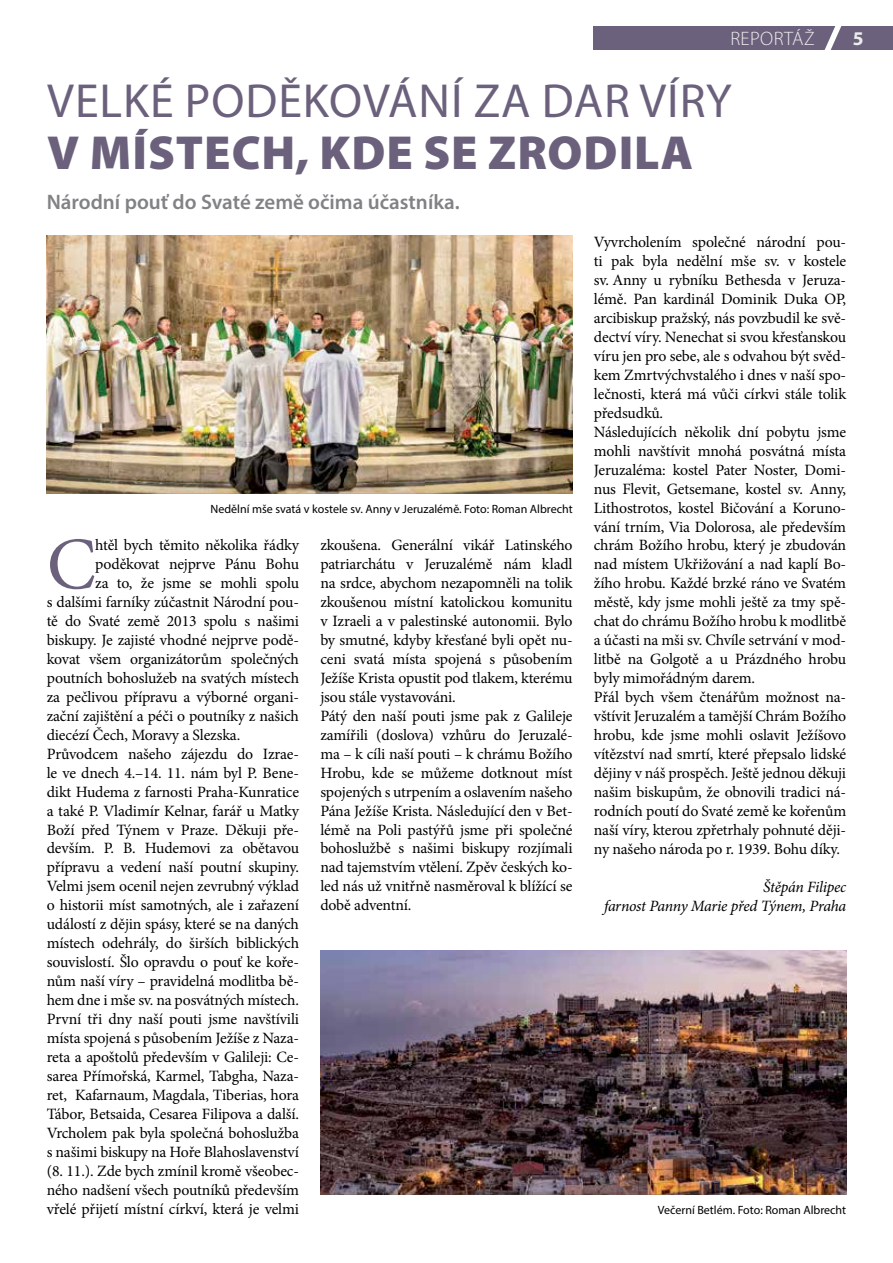
<style>
.page{position:relative;width:893px;height:1263px;background:#fff}
.page>*{position:absolute;margin:0;border:0;box-sizing:border-box;transform-origin:0 0}
.t1{font:74.1px "Minion Pro";color:#6b617c}
.t2{font:48px "Myriad Pro";letter-spacing:.02em;color:#6b617c}
.t3{font:900 48px "Myriad Pro";letter-spacing:.02em;color:#6b617c}
.t4{font:600 21px "Myriad Pro";color:#808285}
.t5{font:300 19.5px "Myriad Pro";letter-spacing:.02em;color:#ededee}
.t6{font:700 19.5px "Myriad Pro";color:#ededee}
.t7{font:15.75px/18.9px "Minion Pro";letter-spacing:-.01em;color:#000}
.t8{font:italic 15.75px/18.9px "Minion Pro";letter-spacing:-.02em;color:#000;text-align:right}
.t9{font:12px "Myriad Pro";color:#000}
</style>
<div class="page">
<div style="left:593px;top:26px;width:300px;height:24px;background:#6b617c"></div>
<svg style="left:824px;top:26px;width:18px;height:24px"></svg>
<img style="left:47px;top:235px;width:526px;height:258px">
<img style="left:321px;top:950px;width:525px;height:245px">
<p class="t5" style="left:730px;top:27px;width:86px">REPORTÁŽ</p>
<p class="t6" style="left:853px;top:26px;width:12px">5</p>
<h2 class="t2" style="left:47px;top:71px;width:686px">VELKÉ PODĚKOVÁNÍ ZA DAR VÍRY</h2>
<h2 class="t3" style="left:47px;top:121px;width:648px">V MÍSTECH, KDE SE ZRODILA</h2>
<h3 class="t4" style="left:47px;top:189px;width:415px">Národní pouť do Svaté země očima účastníka.</h3>
<p class="t9" style="left:211px;top:501px;width:364px">Nedělní mše svatá v kostele sv. Anny v Jeruzalémě. Foto: Roman Albrecht</p>
<h1 class="t1" style="left:47px;top:515px;width:51px">C</h1>
<p class="t7" style="left:95px;top:536px;width:205px">htěl bych těmito několika řádky</p>
<p class="t7" style="left:95px;top:555px;width:205px">poděkovat nejprve Pánu Bohu</p>
<p class="t7" style="left:95px;top:574px;width:205px">za to, že jsme se mohli spolu</p>
<p class="t7" style="left:47px;top:593px;width:254px">s dalšími farníky zúčastnit Národní pou-</p>
<p class="t7" style="left:47px;top:612px;width:254px">tě do Svaté země 2013 spolu s našimi</p>
<p class="t7" style="left:47px;top:631px;width:254px">biskupy. Je zajisté vhodné nejprve podě-</p>
<p class="t7" style="left:47px;top:650px;width:254px">kovat všem organizátorům společných</p>
<p class="t7" style="left:47px;top:668px;width:254px">poutních bohoslužeb na svatých místech</p>
<p class="t7" style="left:47px;top:687px;width:254px">za pečlivou přípravu a výborné organi-</p>
<p class="t7" style="left:47px;top:706px;width:254px">zační zajištění a péči o poutníky z našich</p>
<p class="t7" style="left:47px;top:725px;width:195px">diecézí Čech, Moravy a Slezska.</p>
<p class="t7" style="left:47px;top:744px;width:254px">Průvodcem našeho zájezdu do Izrae-</p>
<p class="t7" style="left:47px;top:763px;width:254px">le ve dnech 4.–14. 11. nám byl P. Bene-</p>
<p class="t7" style="left:47px;top:782px;width:254px">dikt Hudema z farnosti Praha-Kunratice</p>
<p class="t7" style="left:47px;top:801px;width:254px">a také P. Vladimír Kelnar, farář u Matky</p>
<p class="t7" style="left:47px;top:820px;width:254px">Boží před Týnem v Praze. Děkuji pře-</p>
<p class="t7" style="left:47px;top:839px;width:254px">devším. P. B. Hudemovi za obětavou</p>
<p class="t7" style="left:47px;top:858px;width:254px">přípravu a vedení naší poutní skupiny.</p>
<p class="t7" style="left:47px;top:877px;width:254px">Velmi jsem ocenil nejen zevrubný výklad</p>
<p class="t7" style="left:47px;top:896px;width:254px">o historii míst samotných, ale i zařazení</p>
<p class="t7" style="left:47px;top:915px;width:254px">událostí z dějin spásy, které se na daných</p>
<p class="t7" style="left:47px;top:934px;width:254px">místech odehrály, do širších biblických</p>
<p class="t7" style="left:47px;top:953px;width:254px">souvislostí. Šlo opravdu o pouť ke koře-</p>
<p class="t7" style="left:47px;top:972px;width:254px">nům naší víry – pravidelná modlitba bě-</p>
<p class="t7" style="left:47px;top:991px;width:254px">hem dne i mše sv. na posvátných místech.</p>
<p class="t7" style="left:47px;top:1010px;width:254px">První tři dny naší pouti jsme navštívili</p>
<p class="t7" style="left:47px;top:1028px;width:254px">místa spojená s působením Ježíše z Naza-</p>
<p class="t7" style="left:47px;top:1047px;width:254px">reta a apoštolů především v Galileji: Ce-</p>
<p class="t7" style="left:47px;top:1066px;width:254px">sarea Přímořská, Karmel, Tabgha, Naza-</p>
<p class="t7" style="left:47px;top:1085px;width:254px">ret, Kafarnaum, Magdala, Tiberias, hora</p>
<p class="t7" style="left:47px;top:1104px;width:254px">Tábor, Betsaida, Cesarea Filipova a další.</p>
<p class="t7" style="left:47px;top:1123px;width:254px">Vrcholem pak byla společná bohoslužba</p>
<p class="t7" style="left:47px;top:1142px;width:254px">s našimi biskupy na Hoře Blahoslavenství</p>
<p class="t7" style="left:47px;top:1161px;width:254px">(8. 11.). Zde bych zmínil kromě všeobec-</p>
<p class="t7" style="left:47px;top:1180px;width:254px">ného nadšení všech poutníků především</p>
<p class="t7" style="left:47px;top:1199px;width:254px">vřelé přijetí místní církví, která je velmi</p>
<p class="t7" style="left:320px;top:536px;width:254px">zkoušena. Generální vikář Latinského patriarchátu v Jeruzalémě nám kladl na srdce, abychom nezapomněli na tolik zkoušenou místní katolickou komunitu v Izraeli a v palestinské autonomii. Bylo by smutné, kdyby křesťané byli opět nu&shy;ceni svatá místa spojená s působením Ježíše Krista opustit pod tlakem, kterému jsou stále vystavováni.<br>Pátý den naší pouti jsme pak z Galileje zamířili (doslova) vzhůru do Jeruzalé&shy;ma – k cíli naší pouti – k chrámu Božího Hrobu, kde se můžeme dotknout míst spojených s utrpením a oslavením našeho Pána Ježíše Krista. Následující den v Bet&shy;lémě na Poli pastýřů jsme při společné bohoslužbě s našimi biskupy rozjímali nad tajemstvím vtělení. Zpěv českých ko&shy;led nás už vnitřně nasměroval k blížící se době adventní.</p>
<p class="t7" style="left:594px;top:233px;width:254px">Vyvrcholením společné národní pou&shy;ti pak byla nedělní mše sv. v kostele sv. Anny u rybníku Bethesda v Jeruza&shy;lémě. Pan kardinál Dominik Duka OP, arcibiskup pražský, nás povzbudil ke svě&shy;dectví víry. Nenechat si svou křesťanskou víru jen pro sebe, ale s odvahou být svěd&shy;kem Zmrtvýchvstalého i dnes v naší spo&shy;lečnosti, která má vůči církvi stále tolik předsudků.<br>Následujících několik dní pobytu jsme mohli navštívit mnohá posvátná místa Jeruzaléma: kostel Pater Noster, Domi&shy;nus Flevit, Getsemane, kostel sv. Anny, Lithostrotos, kostel Bičování a Koruno&shy;vání trním, Via Dolorosa, ale především chrám Božího hrobu, který je zbudován nad místem Ukřižování a nad kaplí Bo&shy;žího hrobu. Každé brzké ráno ve Svatém městě, kdy jsme mohli ještě za tmy spě&shy;chat do chrámu Božího hrobu k modlitbě a účasti na mši sv. Chvíle setrvání v mod&shy;litbě na Golgotě a u Prázdného hrobu byly mimořádným darem.<br>Přál bych všem čtenářům možnost na&shy;vštívit Jeruzalém a tamější Chrám Božího hrobu, kde jsme mohli oslavit Ježíšovo vítězství nad smrtí, které přepsalo lidské dějiny v náš prospěch. Ještě jednou děkuji našim biskupům, že obnovili tradici ná&shy;rodních poutí do Svaté země ke kořenům naší víry, kterou zpřetrhaly pohnuté ději&shy;ny našeho národa po r. 1939. Bohu díky.</p>
<p class="t8" style="left:604px;top:877px;width:244px">Štěpán Filipec<br>farnost Panny Marie před Týnem, Praha</p>
<p class="t9" style="left:658px;top:1202px;width:190px">Večerní Betlém. Foto: Roman Albrecht</p>
</div>
